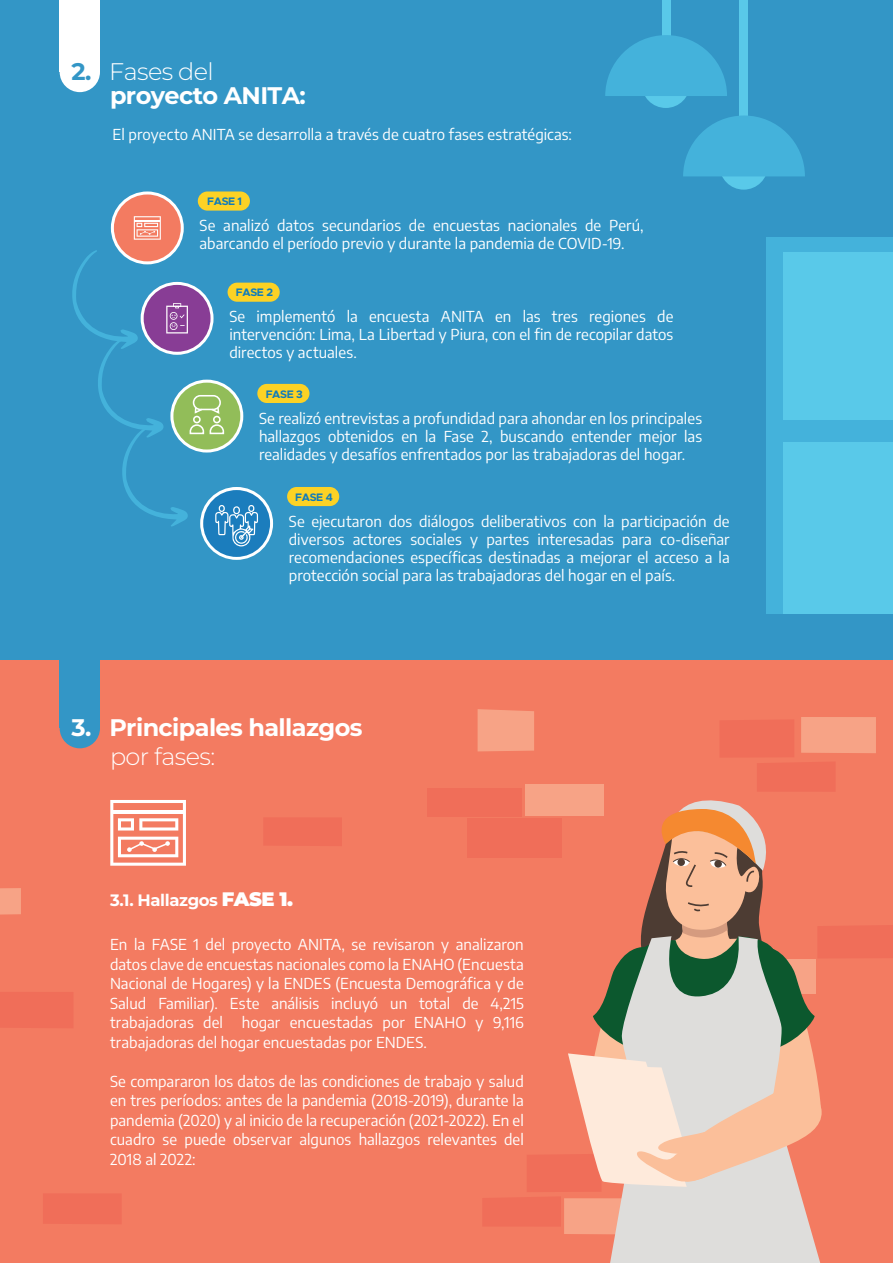
<style>
.page{position:relative;width:893px;height:1263px;background:#fff}
.page>*{position:absolute;margin:0;border:0;box-sizing:border-box;transform-origin:0 0}
.t1{font:700 24px "Montserrat";letter-spacing:-.025em;color:#fff}
.t2{font:300 24px "Montserrat";letter-spacing:-.025em;color:#fff}
.t3{font:700 16.5px "Montserrat";letter-spacing:-.025em;color:#fff}
.t4{font:100 condensed 15px/19.5px "Encode Sans";letter-spacing:.005em;color:#fff;text-align:justify}
.t5{font:700 10.95px "Metropolis";letter-spacing:-.03em;color:#107cbb}
.s1{font-weight:700;color:#3396c6}
.s2{font-weight:900;font-size:19.5px}
</style>
<div class="page">
<div style="left:0;top:655px;width:893px;height:608px;background:#f37b61"></div>
<div style="left:0;top:0;width:893px;height:659px;background:#3396c6"></div>
<svg style="left:111px;top:191px;width:73px;height:73px"></svg>
<div style="left:114px;top:194px;width:67px;height:67px;background:#f37b61;border-radius:50%"></div>
<svg style="left:134px;top:216px;width:27px;height:24px"></svg>
<svg style="left:200px;top:487px;width:73px;height:73px"></svg>
<div style="left:203px;top:490px;width:67px;height:67px;background:#1b7dbd;border-radius:50%"></div>
<div style="left:642px;top:60px;width:48px;height:48px;background:#59c9e9;border-radius:50%"></div>
<div style="left:719px;top:141px;width:49px;height:49px;background:#59c9e9;border-radius:50%"></div>
<div style="left:662px;top:0;width:8px;height:52px;background:#59c9e9"></div>
<div style="left:740px;top:0;width:8px;height:132px;background:#59c9e9"></div>
<svg style="left:605px;top:35px;width:122px;height:61px"></svg>
<svg style="left:683px;top:116px;width:122px;height:60px"></svg>
<div style="left:60px;top:52px;width:40px;height:40px;background:#fff;border-radius:50%"></div>
<div style="left:60px;top:0;width:40px;height:72px;background:#fff"></div>
<div style="left:60px;top:708px;width:40px;height:40px;background:#3396c6;border-radius:50%"></div>
<div style="left:60px;top:655px;width:40px;height:73px;background:#3396c6"></div>
<div style="left:767px;top:237px;width:126px;height:377px;background:#44b2db"></div>
<div style="left:783px;top:253px;width:110px;height:361px;background:#59c9e9"></div>
<div style="left:772px;top:421px;width:121px;height:21px;background:#44b2db"></div>
<svg style="left:72px;top:250px;width:186px;height:297px"></svg>
<svg style="left:110px;top:800px;width:76px;height:66px"></svg>
<div style="left:427px;top:788px;width:95px;height:29px;background:#f06e59"></div>
<div style="left:467px;top:818px;width:94px;height:39px;background:#f06e59"></div>
<div style="left:264px;top:818px;width:78px;height:28px;background:#f06e59"></div>
<div style="left:0;top:992px;width:73px;height:36px;background:#f06e59"></div>
<div style="left:43px;top:1194px;width:78px;height:30px;background:#f06e59"></div>
<div style="left:0;top:888px;width:21px;height:27px;background:#f7a386"></div>
<div style="left:606px;top:1234px;width:215px;height:29px;background:#dedddb"></div>
<svg style="left:478px;top:709px;width:415px;height:525px"></svg>
<div style="left:198px;top:191px;width:52px;height:20px;background:#fcd225;border-radius:10px"></div>
<div style="left:228px;top:283px;width:52px;height:19px;background:#fcd225;border-radius:10px"></div>
<div style="left:257px;top:384px;width:52px;height:19px;background:#fcd225;border-radius:10px"></div>
<div style="left:287px;top:487px;width:52px;height:19px;background:#fcd225;border-radius:10px"></div>
<h1 class="t2" style="left:72px;top:55px;width:144px"><span class="s1">2.</span> Fases del</h1>
<h1 class="t1" style="left:110px;top:79px;width:197px">proyecto ANITA:</h1>
<p class="t4" style="left:113px;top:124px;width:461px">El proyecto ANITA se desarrolla a través de cuatro fases estratégicas:</p>
<p class="t5" style="left:207px;top:195px;width:36px">FASE 1</p>
<p class="t4" style="left:200px;top:216px;width:446px;line-height:18px">Se analizó datos secundarios de encuestas nacionales de Perú, abarcando el período previo y durante la pandemia de COVID-19.</p>
<p class="t5" style="left:236px;top:286px;width:39px">FASE 2</p>
<p class="t4" style="left:229px;top:307px;width:446px;line-height:18px">Se implementó la encuesta ANITA en las tres regiones de intervención: Lima, La Libertad y Piura, con el fin de recopilar datos directos y actuales.</p>
<p class="t5" style="left:266px;top:387px;width:39px">FASE 3</p>
<p class="t4" style="left:259px;top:409px;width:444px;line-height:18px">Se realizó entrevistas a profundidad para ahondar en los principales hallazgos obtenidos en la Fase 2, buscando entender mejor las realidades y desafíos enfrentados por las trabajadoras del hogar.</p>
<p class="t5" style="left:295px;top:490px;width:39px">FASE 4</p>
<p class="t4" style="left:289px;top:512px;width:442px;line-height:18px">Se ejecutaron dos diálogos deliberativos con la participación de diversos actores sociales y partes interesadas para co-diseñar recomendaciones específicas destinadas a mejorar el acceso a la protección social para las trabajadoras del hogar en el país.</p>
<h1 class="t1" style="left:72px;top:711px;width:292px">3. Principales hallazgos</h1>
<h1 class="t2" style="left:110px;top:740px;width:107px">por fases:</h1>
<p class="t3" style="left:110px;top:889px;width:184px">3.1. Hallazgos <span class="s2">FASE 1.</span></p>
<p class="t4" style="left:110px;top:934px;width:415px">En la FASE 1 del proyecto ANITA, se revisaron y analizaron datos clave de encuestas nacionales como la ENAHO (Encuesta Nacional de Hogares) y la ENDES (Encuesta Demográfica y de Salud Familiar). Este análisis incluyó un total de 4,215 trabajadoras del</p>
<p class="t4" style="left:110px;top:1012px;width:415px;text-indent:132px">hogar encuestadas por ENAHO y 9,116 trabajadoras del hogar encuestadas por ENDES.</p>
<p class="t4" style="left:110px;top:1070px;width:415px">Se compararon los datos de las condiciones de trabajo y salud en tres períodos: antes de la pandemia (2018-2019), durante la pandemia (2020) y al inicio de la recuperación (2021-2022). En el cuadro se puede observar algunos hallazgos relevantes del 2018 al 2022:</p>
</div>
